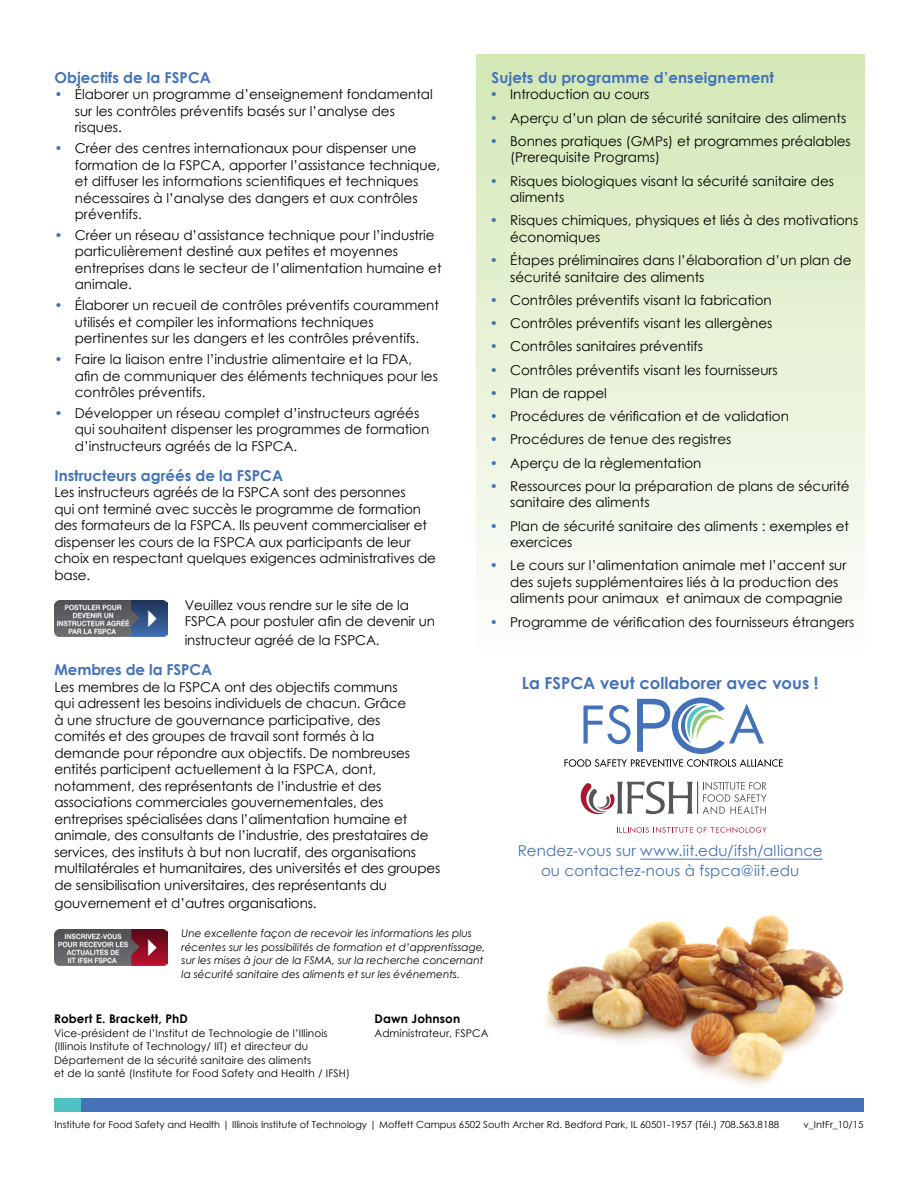
<style>
.page{position:relative;width:918px;height:1188px;background:#fff}
.page>*{position:absolute;margin:0;border:0;box-sizing:border-box;transform-origin:0 0}
.t1{font:700 16.5px "Century Gothic";color:#4372b9}
.t2{font:700 15px "Century Gothic";color:#4372b9}
.t3{font:15px/19.5px "Century Gothic";letter-spacing:.01em;color:#4372b9;text-align:center}
.t4{font:13.5px/16.5px "Century Gothic";color:#000}
.t5{font:700 12px "Century Gothic";letter-spacing:.01em;color:#000}
.t6{font:10.5px/13.5px "Century Gothic";letter-spacing:.01em;color:#000}
.t7{font:italic 10.5px/13.5px "Century Gothic";color:#000}
.t8{font:9.75px "Century Gothic";color:#000}
.s1{color:#4372b9}
</style>
<div class="page">
<div style="left:476px;top:54px;width:389px;height:604px;background:linear-gradient(to bottom,#d3e7b5,#fdfefc)"></div>
<img style="left:544px;top:915px;width:300px;height:172px">
<div style="left:54px;top:1098px;width:810px;height:14px;background:#4372b9"></div>
<div style="left:54px;top:1098px;width:27px;height:14px;background:#4ec2c2"></div>
<hr style="left:640px;top:859px;width:183px;height:1px;background:#4372b9">
<img style="left:55px;top:929px;width:113px;height:36px">
<img style="left:54px;top:601px;width:113px;height:36px">
<svg style="left:564px;top:698px;width:219px;height:69px"></svg>
<svg style="left:702px;top:782px;width:65px;height:32px"></svg>
<hr style="left:697px;top:781px;width:1px;height:33px;background:#ac162c">
<svg style="left:581px;top:781px;width:112px;height:34px"></svg>
<svg style="left:617px;top:827px;width:149px;height:6px"></svg>
<p class="t2" style="left:55px;top:66px;width:158px">Objectifs de la FSPCA</p>
<p class="t4" style="left:75px;top:86px;width:360px;text-indent:-20px"><span class="s1">•</span> Élaborer un programme d’enseignement fondamental sur les contrôles préventifs basés sur l’analyse des risques.</p>
<p class="t4" style="left:75px;top:140px;width:367px;text-indent:-20px"><span class="s1">•</span> Créer des centres internationaux pour dispenser une formation de la FSPCA, apporter l’assistance technique, et diffuser les informations scientifiques et techniques nécessaires à l’analyse des dangers et aux contrôles préventifs.</p>
<p class="t4" style="left:75px;top:227px;width:368px;text-indent:-20px"><span class="s1">•</span> Créer un réseau d’assistance technique pour l’industrie particulièrement destiné aux petites et moyennes entreprises dans le secteur de l’alimentation humaine et animale.</p>
<p class="t4" style="left:75px;top:297px;width:366px;text-indent:-20px"><span class="s1">•</span> Élaborer un recueil de contrôles préventifs couramment utilisés et compiler les informations techniques pertinentes sur les dangers et les contrôles préventifs.</p>
<p class="t4" style="left:75px;top:351px;width:365px;text-indent:-20px"><span class="s1">•</span> Faire la liaison entre l’industrie alimentaire et la FDA, afin de communiquer des éléments techniques pour les contrôles préventifs.</p>
<p class="t4" style="left:75px;top:405px;width:356px;text-indent:-20px"><span class="s1">•</span> Développer un réseau complet d’instructeurs agréés qui souhaitent dispenser les programmes de formation d’instructeurs agréés de la FSPCA.</p>
<p class="t2" style="left:55px;top:464px;width:230px">Instructeurs agréés de la FSPCA</p>
<p class="t4" style="left:55px;top:484px;width:383px">Les instructeurs agréés de la FSPCA sont des personnes<br>qui ont terminé avec succès le programme de formation des formateurs de la FSPCA. Ils peuvent commercialiser et dispenser les cours de la FSPCA aux participants de leur choix en respectant quelques exigences administratives de base.</p>
<p class="t4" style="left:185px;top:597px;width:252px">Veuillez vous rendre sur le site de la<br>FSPCA pour postuler afin de devenir un</p>
<p class="t4" style="left:185px;top:632px;width:197px">instructeur agréé de la FSPCA.</p>
<p class="t2" style="left:55px;top:658px;width:159px">Membres de la FSPCA</p>
<p class="t4" style="left:55px;top:678px;width:387px">Les membres de la FSPCA ont des objectifs communs<br>qui adressent les besoins individuels de chacun. Grâce<br>à une structure de gouvernance participative, des<br>comités et des groupes de travail sont formés à la demande pour répondre aux objectifs. De nombreuses entités participent actuellement à la FSPCA, dont, notamment, des représentants de l’industrie et des associations commerciales gouvernementales, des entreprises spécialisées dans l’alimentation humaine et animale, des consultants de l’industrie, des prestataires de services, des instituts à but non lucratif, des organisations multilatérales et humanitaires, des universités et des groupes de sensibilisation universitaires, des représentants du</p>
<p class="t4" style="left:55px;top:895px;width:264px">gouvernement et d’autres organisations.</p>
<p class="t2" style="left:491px;top:66px;width:284px">Sujets du programme d’enseignement</p>
<p class="t4" style="left:490px;top:86px;width:161px"><span class="s1">•</span> Introduction au cours</p>
<p class="t4" style="left:490px;top:109px;width:358px"><span class="s1">•</span> Aperçu d’un plan de sécurité sanitaire des aliments</p>
<p class="t4" style="left:510px;top:133px;width:342px;text-indent:-20px"><span class="s1">•</span> Bonnes pratiques (GMPs) et programmes préalables (Prerequisite Programs)</p>
<p class="t4" style="left:510px;top:172px;width:325px;text-indent:-20px"><span class="s1">•</span> Risques biologiques visant la sécurité sanitaire des aliments</p>
<p class="t4" style="left:510px;top:212px;width:350px;text-indent:-20px"><span class="s1">•</span> Risques chimiques, physiques et liés à des motivations économiques</p>
<p class="t4" style="left:510px;top:252px;width:343px;text-indent:-20px"><span class="s1">•</span> Étapes préliminaires dans l’élaboration d’un plan de sécurité sanitaire des aliments</p>
<p class="t4" style="left:490px;top:292px;width:283px"><span class="s1">•</span> Contrôles préventifs visant la fabrication</p>
<p class="t4" style="left:490px;top:315px;width:284px"><span class="s1">•</span> Contrôles préventifs visant les allergènes</p>
<p class="t4" style="left:490px;top:338px;width:215px"><span class="s1">•</span> Contrôles sanitaires préventifs</p>
<p class="t4" style="left:490px;top:361px;width:289px"><span class="s1">•</span> Contrôles préventifs visant les fournisseurs</p>
<p class="t4" style="left:490px;top:385px;width:119px"><span class="s1">•</span> Plan de rappel</p>
<p class="t4" style="left:490px;top:408px;width:301px"><span class="s1">•</span> Procédures de vérification et de validation</p>
<p class="t4" style="left:490px;top:431px;width:243px"><span class="s1">•</span> Procédures de tenue des registres</p>
<p class="t4" style="left:490px;top:454px;width:213px"><span class="s1">•</span> Aperçu de la règlementation</p>
<p class="t4" style="left:510px;top:477px;width:341px;text-indent:-20px"><span class="s1">•</span> Ressources pour la préparation de plans de sécurité sanitaire des aliments</p>
<p class="t4" style="left:510px;top:517px;width:340px;text-indent:-20px"><span class="s1">•</span> Plan de sécurité sanitaire des aliments : exemples et exercices</p>
<p class="t4" style="left:510px;top:557px;width:338px;text-indent:-20px"><span class="s1">•</span> Le cours sur l’alimentation animale met l’accent sur des sujets supplémentaires liés à la production des aliments pour animaux et animaux de compagnie</p>
<p class="t4" style="left:490px;top:613px;width:366px"><span class="s1">•</span> Programme de vérification des fournisseurs étrangers</p>
<p class="t1" style="left:522px;top:671px;width:298px">La FSPCA veut collaborer avec vous !</p>
<p class="t3" style="left:518px;top:841px;width:306px">Rendez-vous sur www.iit.edu/ifsh/alliance ou contactez-nous à fspca@iit.edu</p>
<p class="t7" style="left:182px;top:927px;width:305px">Une excellente façon de recevoir les informations les plus récentes sur les possibilités de formation et d’apprentissage, sur les mises à jour de la FSMA, sur la recherche concernant la sécurité sanitaire des aliments et sur les événements.</p>
<p class="t5" style="left:54px;top:1010px;width:135px">Robert E. Brackett, PhD</p>
<p class="t6" style="left:54px;top:1026px;width:298px">Vice-président de l’Institut de Technologie de l’Illinois (Illinois Institute of Technology/ IIT) et directeur du Département de la sécurité sanitaire des aliments<br>et de la santé (Institute for Food Safety and Health / IFSH)</p>
<p class="t5" style="left:374px;top:1010px;width:87px">Dawn Johnson</p>
<p class="t6" style="left:374px;top:1026px;width:116px">Administrateur, FSPCA</p>
<p class="t8" style="left:55px;top:1117px;width:726px">Institute for Food Safety and Health | Illinois Institute of Technology | Moffett Campus 6502 South Archer Rd. Bedford Park, IL 60501-1957 (Tél.) 708.563.8188</p>
<p class="t8" style="left:804px;top:1117px;width:62px">v_IntFr_10/15</p>
</div>
